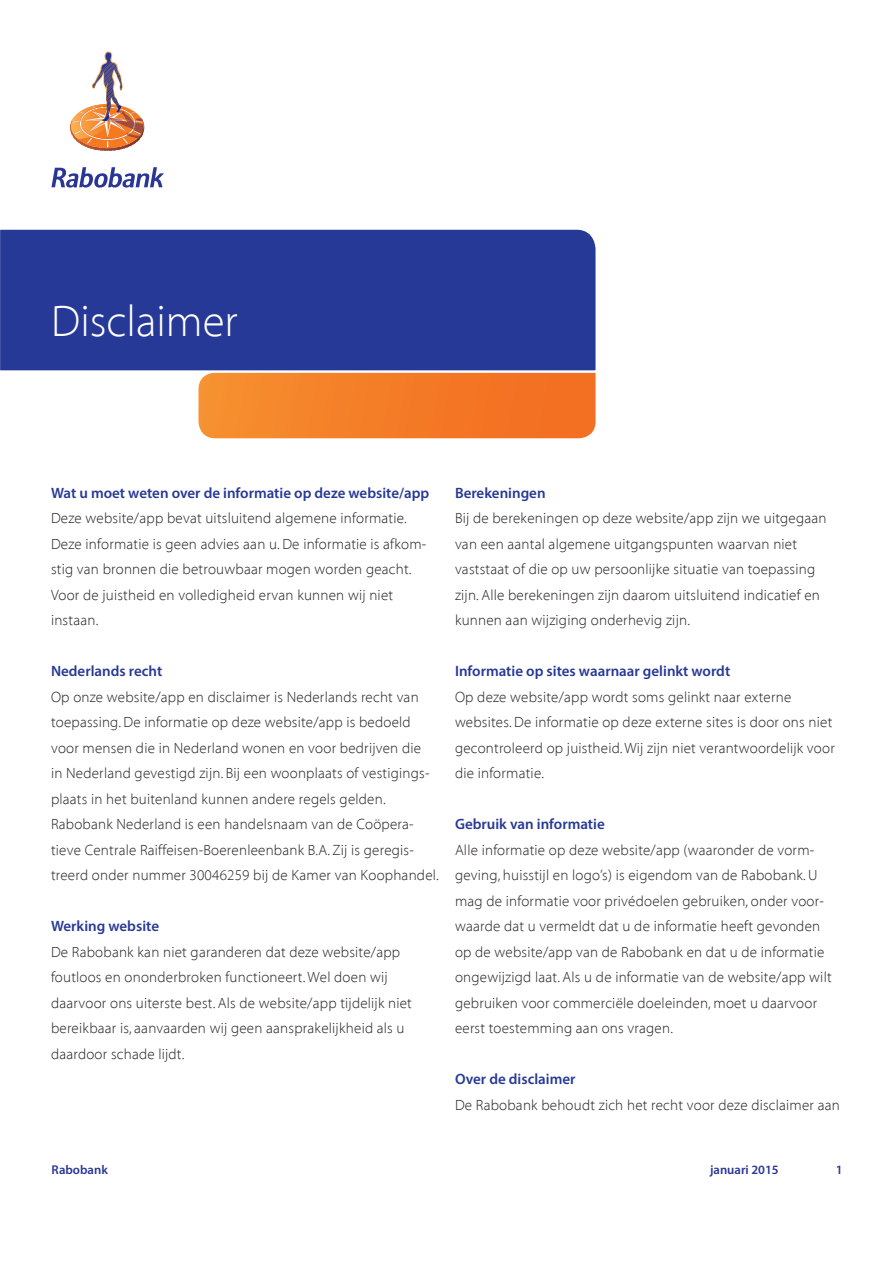
<style>
.page{position:relative;width:893px;height:1263px;background:#fff}
.page>*{position:absolute;margin:0;border:0;box-sizing:border-box;transform-origin:0 0}
.A__Merkvlak_blauw{font:300 45px "Myriad";color:#fff}
._6__Broodtekst_10pt{font:300 15px/25.5px "Myriad";letter-spacing:.015em;color:#231f20}
._4__Tusssenkop_blauw{font:600 15px "Myriad Pro";color:#263996}
._3__Introtekst_12pt{font:300 15px "Myriad";letter-spacing:.015em;color:#231f20}
.E__Voetregel_versien{font:600 12.75px "Myriad Pro";color:#293695}
</style>
<div class="page">
<svg style="left:51px;top:167px;width:113px;height:21px"></svg>
<hr style="left:69px;top:115px;width:2px;height:36px;background:#cc622b">
<hr style="left:71px;top:115px;width:1px;height:36px;background:#cb612c">
<hr style="left:72px;top:115px;width:1px;height:36px;background:#c9602c">
<hr style="left:73px;top:115px;width:1px;height:36px;background:#c85f2c">
<hr style="left:74px;top:115px;width:1px;height:36px;background:#c75e2d">
<hr style="left:75px;top:115px;width:1px;height:36px;background:#c65d2d">
<hr style="left:76px;top:115px;width:1px;height:36px;background:#c45c2d">
<hr style="left:77px;top:115px;width:1px;height:36px;background:#c35c2e">
<hr style="left:78px;top:115px;width:1px;height:36px;background:#c25b2e">
<hr style="left:79px;top:115px;width:1px;height:36px;background:#c15a2e">
<hr style="left:80px;top:115px;width:1px;height:36px;background:#bf592e">
<hr style="left:81px;top:115px;width:1px;height:36px;background:#be592e">
<hr style="left:82px;top:115px;width:1px;height:36px;background:#bd582f">
<hr style="left:83px;top:115px;width:1px;height:36px;background:#bb572f">
<hr style="left:84px;top:115px;width:1px;height:36px;background:#ba562f">
<hr style="left:85px;top:115px;width:1px;height:36px;background:#b9552f">
<hr style="left:86px;top:115px;width:1px;height:36px;background:#b85430">
<hr style="left:87px;top:115px;width:1px;height:36px;background:#b75530">
<hr style="left:88px;top:115px;width:1px;height:36px;background:#b55430">
<hr style="left:89px;top:115px;width:1px;height:36px;background:#b45330">
<hr style="left:90px;top:115px;width:1px;height:36px;background:#b35131">
<hr style="left:91px;top:115px;width:1px;height:36px;background:#b25131">
<hr style="left:92px;top:115px;width:1px;height:36px;background:#b05131">
<hr style="left:93px;top:115px;width:1px;height:36px;background:#af5031">
<hr style="left:94px;top:115px;width:1px;height:36px;background:#ae4f31">
<hr style="left:95px;top:115px;width:1px;height:36px;background:#ac4f31">
<hr style="left:96px;top:115px;width:1px;height:36px;background:#ab4d32">
<hr style="left:97px;top:115px;width:1px;height:36px;background:#a94d32">
<hr style="left:98px;top:115px;width:1px;height:36px;background:#a94d32">
<hr style="left:99px;top:115px;width:1px;height:36px;background:#a74c32">
<hr style="left:100px;top:115px;width:1px;height:36px;background:#a64b32">
<hr style="left:101px;top:115px;width:1px;height:36px;background:#a54a32">
<hr style="left:102px;top:115px;width:1px;height:36px;background:#a44a32">
<hr style="left:103px;top:115px;width:1px;height:36px;background:#a34933">
<hr style="left:104px;top:115px;width:1px;height:36px;background:#a14833">
<hr style="left:105px;top:115px;width:1px;height:36px;background:#a14833">
<hr style="left:106px;top:115px;width:1px;height:36px;background:#9f4733">
<hr style="left:107px;top:115px;width:1px;height:36px;background:#9f4733">
<hr style="left:108px;top:115px;width:1px;height:36px;background:#9d4633">
<hr style="left:109px;top:115px;width:1px;height:36px;background:#9c4534">
<hr style="left:110px;top:115px;width:1px;height:36px;background:#9b4434">
<hr style="left:111px;top:115px;width:1px;height:36px;background:#9a4434">
<hr style="left:112px;top:115px;width:1px;height:36px;background:#994334">
<hr style="left:113px;top:115px;width:1px;height:36px;background:#974334">
<hr style="left:114px;top:115px;width:1px;height:36px;background:#964234">
<hr style="left:115px;top:115px;width:1px;height:36px;background:#954134">
<hr style="left:116px;top:115px;width:1px;height:36px;background:#944035">
<hr style="left:117px;top:115px;width:1px;height:36px;background:#934035">
<hr style="left:118px;top:115px;width:1px;height:36px;background:#924035">
<hr style="left:119px;top:115px;width:1px;height:36px;background:#913f35">
<hr style="left:120px;top:115px;width:1px;height:36px;background:#8f3e35">
<hr style="left:121px;top:115px;width:1px;height:36px;background:#8e3d35">
<hr style="left:122px;top:115px;width:1px;height:36px;background:#8d3d35">
<hr style="left:123px;top:115px;width:1px;height:36px;background:#8c3c35">
<hr style="left:124px;top:115px;width:1px;height:36px;background:#8a3c35">
<hr style="left:125px;top:115px;width:1px;height:36px;background:#893b35">
<hr style="left:126px;top:115px;width:1px;height:36px;background:#883b35">
<hr style="left:127px;top:115px;width:1px;height:36px;background:#883a35">
<hr style="left:128px;top:115px;width:1px;height:36px;background:#863935">
<hr style="left:129px;top:115px;width:1px;height:36px;background:#853935">
<hr style="left:130px;top:115px;width:1px;height:36px;background:#843835">
<hr style="left:131px;top:115px;width:1px;height:36px;background:#833835">
<hr style="left:132px;top:115px;width:1px;height:36px;background:#823835">
<hr style="left:133px;top:115px;width:1px;height:36px;background:#803735">
<hr style="left:134px;top:115px;width:1px;height:36px;background:#7f3635">
<hr style="left:135px;top:115px;width:1px;height:36px;background:#7e3635">
<hr style="left:136px;top:115px;width:1px;height:36px;background:#7d3535">
<hr style="left:137px;top:115px;width:1px;height:36px;background:#7b3535">
<hr style="left:138px;top:115px;width:1px;height:36px;background:#7b3535">
<hr style="left:139px;top:115px;width:1px;height:36px;background:#793435">
<hr style="left:140px;top:115px;width:1px;height:36px;background:#783435">
<hr style="left:141px;top:115px;width:1px;height:36px;background:#773335">
<hr style="left:142px;top:115px;width:1px;height:36px;background:#763335">
<hr style="left:143px;top:115px;width:1px;height:36px;background:#743236">
<hr style="left:144px;top:115px;width:1px;height:36px;background:#743236">
<img style="left:70px;top:52px;width:75px;height:96px">
<svg style="left:198px;top:374px;width:398px;height:65px"></svg>
<div style="left:0;top:229px;width:596px;height:145px;background:#263996"></div>
<p class="A__Merkvlak_blauw" style="left:51px;top:298px;width:188px">Disclaimer</p>
<p class="_4__Tusssenkop_blauw" style="left:51px;top:483px;width:380px">Wat u moet weten over de informatie op deze website/app</p>
<p class="_6__Broodtekst_10pt" style="left:51px;top:506px;width:377px">Deze website/app bevat uitsluitend algemene informatie.<br>Deze informatie is geen advies aan u. De informatie is afkom&shy;stig van bronnen die betrouwbaar mogen worden geacht.<br>Voor de juistheid en volledigheid ervan kunnen wij niet instaan.</p>
<p class="_4__Tusssenkop_blauw" style="left:51px;top:661px;width:113px">Nederlands recht</p>
<p class="_6__Broodtekst_10pt" style="left:51px;top:684px;width:380px">Op onze website/app en disclaimer is Nederlands recht van toepassing. De informatie op deze website/app is bedoeld voor mensen die in Nederland wonen en voor bedrijven die in Nederland gevestigd zijn. Bij een woonplaats of vestigings&shy;plaats in het buitenland kunnen andere regels gelden.</p>
<p class="_6__Broodtekst_10pt" style="left:51px;top:812px;width:389px">Rabobank Nederland is een handelsnaam van de Coöpera&shy;tieve Centrale Raiffeisen-Boerenleenbank B.A. Zij is geregis&shy;treerd onder nummer 30046259 bij de Kamer van Koophandel.</p>
<p class="_4__Tusssenkop_blauw" style="left:51px;top:917px;width:110px">Werking website</p>
<p class="_6__Broodtekst_10pt" style="left:51px;top:939px;width:362px">De Rabobank kan niet garanderen dat deze website/app foutloos en ononderbroken functioneert. Wel doen wij daarvoor ons uiterste best. Als de website/app tijdelijk niet bereikbaar is, aanvaarden wij geen aansprakelijkheid als u daardoor schade lijdt.</p>
<p class="_4__Tusssenkop_blauw" style="left:455px;top:483px;width:92px">Berekeningen</p>
<p class="_6__Broodtekst_10pt" style="left:455px;top:506px;width:373px">Bij de berekeningen op deze website/app zijn we uitgegaan van een aantal algemene uitgangspunten waarvan niet vaststaat of die op uw persoonlijke situatie van toepassing zijn. Alle berekeningen zijn daarom uitsluitend indicatief en kunnen aan wijziging onderhevig zijn.</p>
<p class="_4__Tusssenkop_blauw" style="left:455px;top:661px;width:277px">Informatie op sites waarnaar gelinkt wordt</p>
<p class="_6__Broodtekst_10pt" style="left:455px;top:684px;width:381px">Op deze website/app wordt soms gelinkt naar externe websites. De informatie op deze externe sites is door ons niet gecontroleerd op juistheid. Wij zijn niet verantwoordelijk voor die informatie.</p>
<p class="_4__Tusssenkop_blauw" style="left:455px;top:815px;width:151px">Gebruik van informatie</p>
<p class="_6__Broodtekst_10pt" style="left:455px;top:837px;width:378px">Alle informatie op deze website/app (waaronder de vorm&shy;geving, huisstijl en logo’s) is eigendom van de Rabobank. U mag de informatie voor privédoelen gebruiken, onder voor&shy;waarde dat u vermeldt dat u de informatie heeft gevonden op de website/app van de Rabobank en dat u de informatie ongewijzigd laat. Als u de informatie van de website/app wilt gebruiken voor commerciële doeleinden, moet u daarvoor eerst toestemming aan ons vragen.</p>
<p class="_4__Tusssenkop_blauw" style="left:455px;top:1070px;width:122px">Over de disclaimer</p>
<p class="_3__Introtekst_12pt" style="left:455px;top:1097px;width:386px">De Rabobank behoudt zich het recht voor deze disclaimer aan</p>
<p class="E__Voetregel_versien" style="left:52px;top:1161px;width:58px">Rabobank</p>
<p class="E__Voetregel_versien" style="left:710px;top:1161px;width:70px">januari 2015</p>
<p class="E__Voetregel_versien" style="left:836px;top:1161px;width:8px">1</p>
</div>
